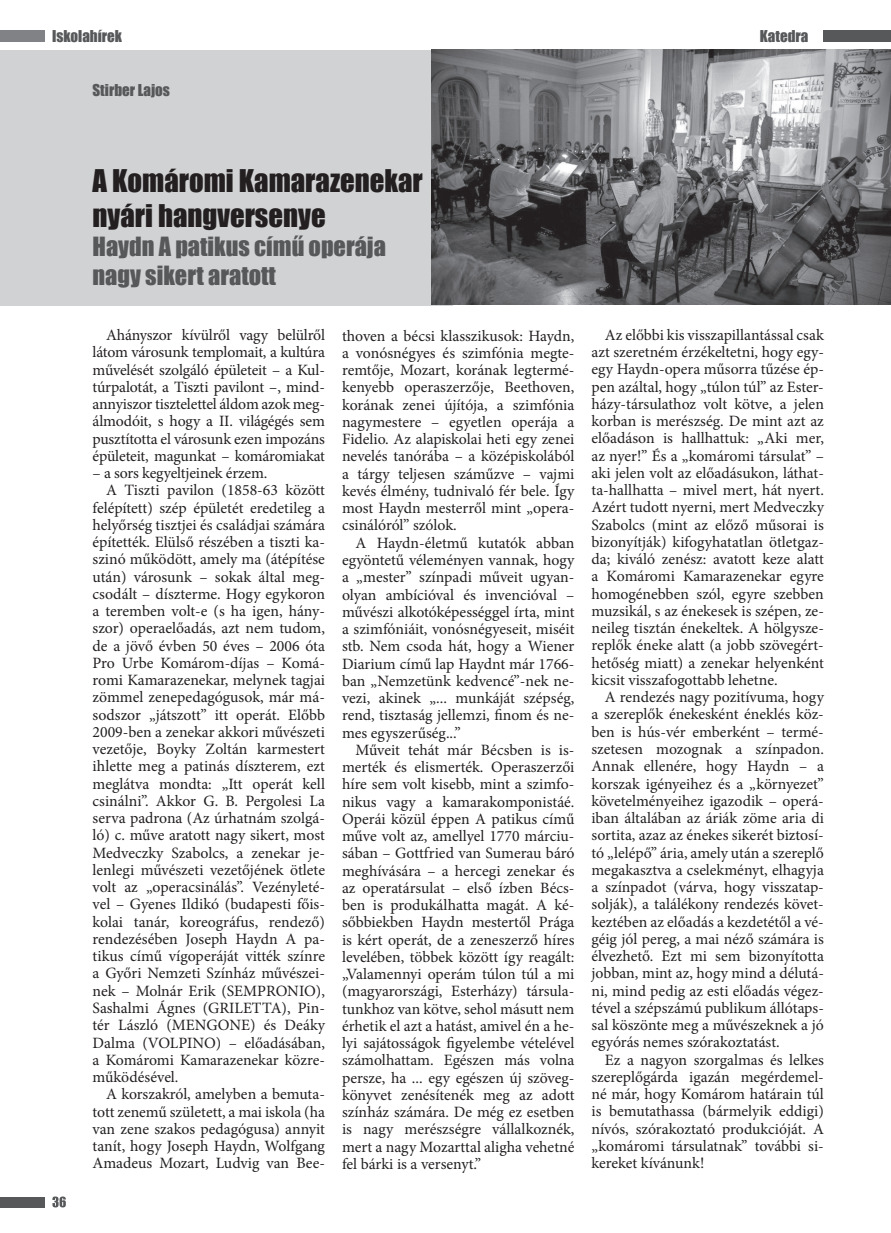
<style>
.page{position:relative;width:891px;height:1233px;background:#fff}
.page>*{position:absolute;margin:0;border:0;box-sizing:border-box;transform-origin:0 0}
.t1{font:28.65px/34.5px "Impact";color:#231f20}
.t2{font:24.3px/29.1px "Impact";color:#57585a}
.t3{font:15.75px/17.2px "Minion Pro";color:#231f20;text-align:justify}
.t4{font:15px "Impact";color:#57585a}
</style>
<div class="page">
<div style="left:0;top:50px;width:453px;height:255px;background:#d1d2d4"></div>
<div style="left:824px;top:30px;width:67px;height:12px;background:#57585a"></div>
<svg style="left:52px;top:1196px;width:14px;height:11px"></svg>
<div style="left:0;top:30px;width:45px;height:12px;background:#808285"></div>
<div style="left:0;top:1196px;width:45px;height:11px;background:#57585a"></div>
<img style="left:431px;top:50px;width:460px;height:254px">
<p class="t4" style="left:52px;top:24px;width:72px">Iskolahírek</p>
<p class="t4" style="left:760px;top:24px;width:50px">Katedra</p>
<p class="t4" style="left:93px;top:79px;width:79px">Stirber Lajos</p>
<h1 class="t1" style="left:93px;top:163px;width:332px">A Komáromi Kamarazenekar nyári hangversenye</h1>
<h2 class="t2" style="left:93px;top:231px;width:295px">Haydn A patikus című operája nagy sikert aratott</h2>
<p class="t3" style="left:93px;top:326px;width:234px;text-indent:13px">Ahányszor kívülről vagy belülről látom városunk templomait, a kultúra művelését szolgáló épületeit – a Kul&shy;túrpalotát, a Tiszti pavilont –, mind&shy;annyiszor tisztelettel áldom azok meg&shy;álmodóit, s hogy a II. világégés sem pusztította el városunk ezen impozáns épületeit, magunkat – komáromiakat</p>
<p class="t3" style="left:93px;top:464px;width:176px">– a sors kegyeltjeinek érzem.</p>
<p class="t3" style="left:106px;top:482px;width:220px">A Tiszti pavilon (1858-63 között</p>
<p class="t3" style="left:93px;top:499px;width:234px">felépített) szép épületét eredetileg a</p>
<p class="t3" style="left:93px;top:516px;width:234px">helyőrség tisztjei és családjai számára</p>
<p class="t3" style="left:93px;top:533px;width:234px">építették. Elülső részében a tiszti ka-</p>
<p class="t3" style="left:93px;top:551px;width:234px">szinó működött, amely ma (átépítése</p>
<p class="t3" style="left:93px;top:568px;width:234px">után) városunk – sokak által meg-</p>
<p class="t3" style="left:93px;top:585px;width:234px">csodált – díszterme. Hogy egykoron</p>
<p class="t3" style="left:93px;top:602px;width:234px">a teremben volt-e (s ha igen, hány-</p>
<p class="t3" style="left:93px;top:619px;width:234px">szor) operaelőadás, azt nem tudom,</p>
<p class="t3" style="left:93px;top:637px;width:234px">de a jövő évben 50 éves – 2006 óta</p>
<p class="t3" style="left:93px;top:654px;width:234px">Pro Urbe Komárom-díjas – Komá-</p>
<p class="t3" style="left:93px;top:671px;width:234px">romi Kamarazenekar, melynek tagjai</p>
<p class="t3" style="left:93px;top:688px;width:234px">zömmel zenepedagógusok, már má-</p>
<p class="t3" style="left:93px;top:706px;width:234px">sodszor „játszott” itt operát. Előbb</p>
<p class="t3" style="left:93px;top:723px;width:234px">2009-ben a zenekar akkori művészeti</p>
<p class="t3" style="left:93px;top:740px;width:234px">vezetője, Boyky Zoltán karmestert</p>
<p class="t3" style="left:93px;top:757px;width:234px">ihlette meg a patinás díszterem, ezt</p>
<p class="t3" style="left:93px;top:775px;width:234px">meglátva mondta: „Itt operát kell</p>
<p class="t3" style="left:93px;top:792px;width:234px">csinálni”. Akkor G. B. Pergolesi La</p>
<p class="t3" style="left:93px;top:809px;width:234px">serva padrona (Az úrhatnám szolgá-</p>
<p class="t3" style="left:93px;top:826px;width:234px">ló) c. műve aratott nagy sikert, most</p>
<p class="t3" style="left:93px;top:844px;width:234px">Medveczky Szabolcs, a zenekar je-</p>
<p class="t3" style="left:93px;top:861px;width:234px">lenlegi művészeti vezetőjének ötlete</p>
<p class="t3" style="left:93px;top:878px;width:234px">volt az „operacsinálás”. Vezényleté-</p>
<p class="t3" style="left:93px;top:895px;width:234px">vel – Gyenes Ildikó (budapesti főis-</p>
<p class="t3" style="left:93px;top:913px;width:234px">kolai tanár, koreográfus, rendező)</p>
<p class="t3" style="left:93px;top:930px;width:234px">rendezésében Joseph Haydn A pa-</p>
<p class="t3" style="left:93px;top:947px;width:234px">tikus című vígoperáját vitték színre</p>
<p class="t3" style="left:93px;top:964px;width:234px">a Győri Nemzeti Színház művészei-</p>
<p class="t3" style="left:93px;top:982px;width:234px">nek – Molnár Erik (SEMPRONIO),</p>
<p class="t3" style="left:93px;top:999px;width:234px">Sashalmi Ágnes (GRILETTA), Pin-</p>
<p class="t3" style="left:93px;top:1016px;width:234px">tér László (MENGONE) és Deáky</p>
<p class="t3" style="left:93px;top:1033px;width:234px">Dalma (VOLPINO) – előadásában,</p>
<p class="t3" style="left:93px;top:1051px;width:234px">a Komáromi Kamarazenekar közre-</p>
<p class="t3" style="left:93px;top:1068px;width:87px">működésével.</p>
<p class="t3" style="left:106px;top:1085px;width:220px">A korszakról, amelyben a bemuta-</p>
<p class="t3" style="left:93px;top:1102px;width:234px">tott zenemű született, a mai iskola (ha</p>
<p class="t3" style="left:93px;top:1120px;width:234px">van zene szakos pedagógusa) annyit</p>
<p class="t3" style="left:93px;top:1137px;width:234px">tanít, hogy Joseph Haydn, Wolfgang</p>
<p class="t3" style="left:93px;top:1154px;width:234px">Amadeus Mozart, Ludvig van Bee-</p>
<p class="t3" style="left:342px;top:327px;width:234px">thoven a bécsi klasszikusok: Haydn, a vonósnégyes és szimfónia megte&shy;remtője, Mozart, korának legtermé&shy;kenyebb operaszerzője, Beethoven, korának zenei újítója, a szimfónia nagymestere – egyetlen operája a Fidelio. Az alapiskolai heti egy zenei nevelés tanórába – a középiskolából a tárgy teljesen száműzve – vajmi kevés élmény, tudnivaló fér bele. Így most Haydn mesterről mint „opera&shy;csinálóról” szólok.</p>
<p class="t3" style="left:342px;top:534px;width:234px;text-indent:13px">A Haydn-életmű kutatók abban egyöntetű véleményen vannak, hogy a „mester” színpadi műveit ugyan&shy;olyan ambícióval és invencióval – művészi alkotóképességgel írta, mint a szimfóniáit, vonósnégyeseit, miséit stb. Nem csoda hát, hogy a Wiener Diarium című lap Haydnt már 1766- ban „Nemzetünk kedvencé”-nek ne&shy;vezi, akinek „... munkáját szépség, rend, tisztaság jellemzi, finom és ne&shy;mes egyszerűség...”</p>
<p class="t3" style="left:342px;top:741px;width:234px;text-indent:13px">Műveit tehát már Bécsben is is&shy;merték és elismerték. Operaszerzői híre sem volt kisebb, mint a szimfo&shy;nikus vagy a kamarakomponistáé.<br>Operái közül éppen A patikus című műve volt az, amellyel 1770 márciu&shy;sában – Gottfried van Sumerau báró meghívására – a hercegi zenekar és az operatársulat – első ízben Bécs&shy;ben is produkálhatta magát. A ké&shy;sőbbiekben Haydn mestertől Prága is kért operát, de a zeneszerző híres levelében, többek között így reagált: „Valamennyi operám túlon túl a mi (magyarországi, Esterházy) társula&shy;tunkhoz van kötve, sehol másutt nem érhetik el azt a hatást, amivel én a he&shy;lyi sajátosságok figyelembe vételével számolhattam. Egészen más volna persze, ha ... egy egészen új szöveg&shy;könyvet zenésítenék meg az adott színház számára. De még ez esetben is nagy merészségre vállalkoznék, mert a nagy Mozarttal aligha vehetné fel bárki is a versenyt.”</p>
<p class="t3" style="left:591px;top:326px;width:234px;text-indent:13px">Az előbbi kis visszapillantással csak azt szeretném érzékeltetni, hogy egy&shy;egy Haydn-opera műsorra tűzése ép&shy;pen azáltal, hogy „túlon túl” az Ester&shy;házy-társulathoz volt kötve, a jelen korban is merészség. De mint azt az előadáson is hallhattuk: „Aki mer, az nyer!” És a „komáromi társulat” – aki jelen volt az előadásukon, láthat&shy;ta-hallhatta – mivel mert, hát nyert.<br>Azért tudott nyerni, mert Medveczky Szabolcs (mint az előző műsorai is bizonyítják) kifogyhatatlan ötletgaz&shy;da; kiváló zenész: avatott keze alatt a Komáromi Kamarazenekar egyre homogénebben szól, egyre szebben muzsikál, s az énekesek is szépen, ze&shy;neileg tisztán énekeltek. A hölgysze&shy;replők éneke alatt (a jobb szövegért&shy;hetőség miatt) a zenekar helyenként kicsit visszafogottabb lehetne.</p>
<p class="t3" style="left:591px;top:688px;width:234px;text-indent:13px">A rendezés nagy pozitívuma, hogy a szereplők énekesként éneklés köz&shy;ben is hús-vér emberként – termé&shy;szetesen mozognak a színpadon.<br>Annak ellenére, hogy Haydn – a korszak igényeihez és a „környezet” követelményeihez igazodik – operá&shy;iban általában az áriák zöme aria di sortita, azaz az énekes sikerét biztosí&shy;tó „lelépő” ária, amely után a szereplő megakasztva a cselekményt, elhagyja a színpadot (várva, hogy visszatap&shy;solják), a találékony rendezés követ&shy;keztében az előadás a kezdetétől a vé&shy;géig jól pereg, a mai néző számára is élvezhető. Ezt mi sem bizonyította jobban, mint az, hogy mind a délutá&shy;ni, mind pedig az esti előadás végez&shy;tével a szépszámú publikum állótaps&shy;sal köszönte meg a művészeknek a jó egyórás nemes szórakoztatást.</p>
<p class="t3" style="left:591px;top:1050px;width:234px;text-indent:13px">Ez a nagyon szorgalmas és lelkes szereplőgárda igazán megérdemel&shy;né már, hogy Komárom határain túl is bemutathassa (bármelyik eddigi) nívós, szórakoztató produkcióját. A „komáromi társulatnak” további si&shy;kereket kívánunk!</p>
</div>
